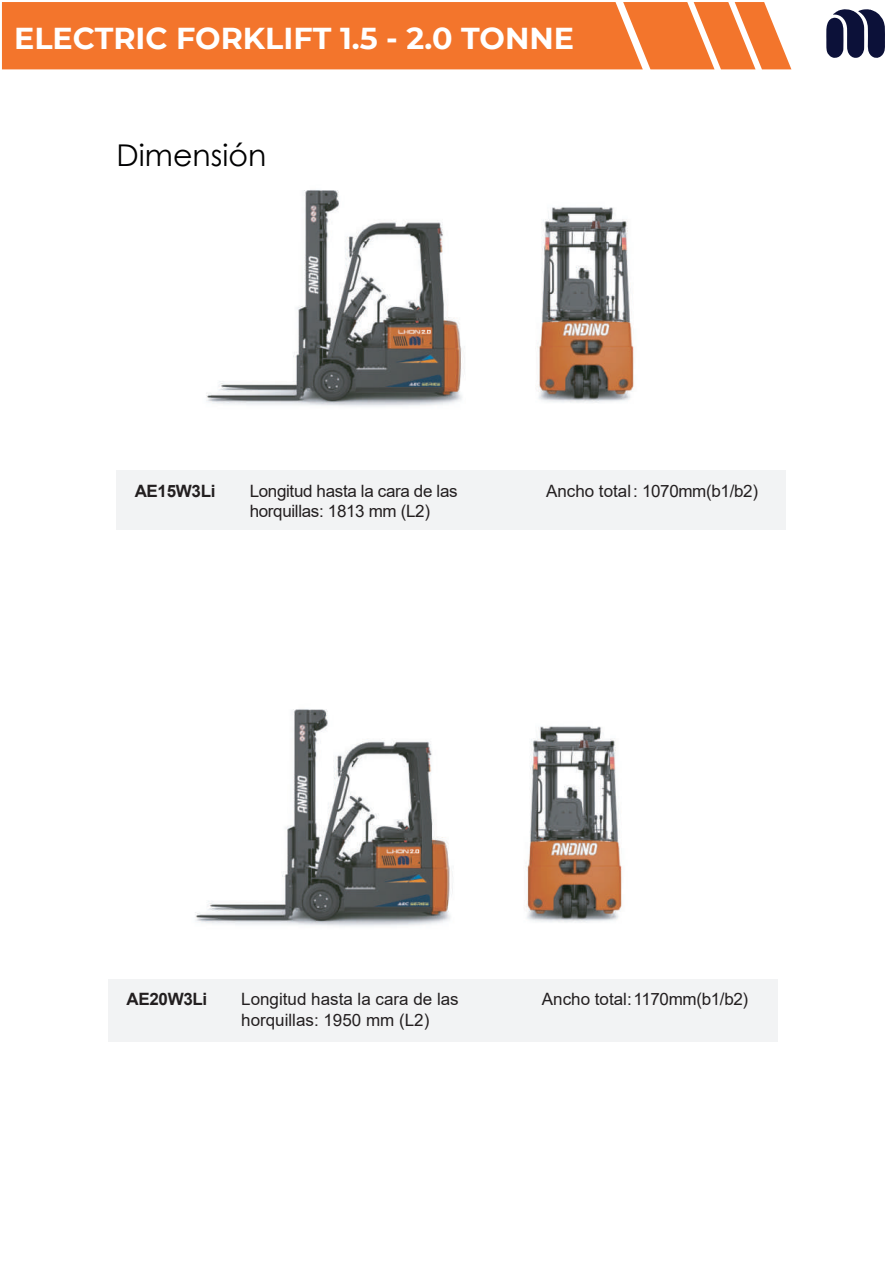
<style>
.page{position:relative;width:893px;height:1263px;background:#fff}
.page>*{position:absolute;margin:0;border:0;box-sizing:border-box;transform-origin:0 0}
.t1{font:700 30.15px "Montserrat";color:#fff}
.t2{font:30px "Century Gothic";color:#000001}
.t3{font:16.95px/20.4px "Arial";color:#231f20}
.t4{font:16.95px/20.4px "Arial";letter-spacing:-.02em;color:#231f20}
.t5{font:700 16.95px "Arial";letter-spacing:-.02em;color:#231f20}
</style>
<div class="page">
<img style="left:178px;top:69px;width:477px;height:338px">
<div style="left:2px;top:2px;width:789px;height:67px;background:#f3752c"></div>
<svg style="left:826px;top:9px;width:59px;height:49px"></svg>
<div style="left:117px;top:470px;width:669px;height:60px;background:#f2f3f4"></div>
<img style="left:166px;top:709px;width:478px;height:333px">
<div style="left:108px;top:979px;width:670px;height:62px;background:#f2f3f4"></div>
<h1 class="t1" style="left:14px;top:16px;width:561px">ELECTRIC FORKLIFT 1.5 - 2.0 TONNE</h1>
<h2 class="t2" style="left:117px;top:135px;width:151px">Dimensión</h2>
<p class="t5" style="left:135px;top:479px;width:82px">AE15W3Li</p>
<p class="t4" style="left:250px;top:480px;width:209px">Longitud hasta la cara de las horquillas: 1813 mm (L2)</p>
<p class="t3" style="left:546px;top:480px;width:213px">Ancho total: 1070mm(b1/b2)</p>
<p class="t5" style="left:127px;top:987px;width:82px">AE20W3Li</p>
<p class="t3" style="left:241px;top:989px;width:219px">Longitud hasta la cara de las horquillas: 1950 mm (L2)</p>
<p class="t3" style="left:542px;top:989px;width:208px">Ancho total:1170mm(b1/b2)</p>
</div>
